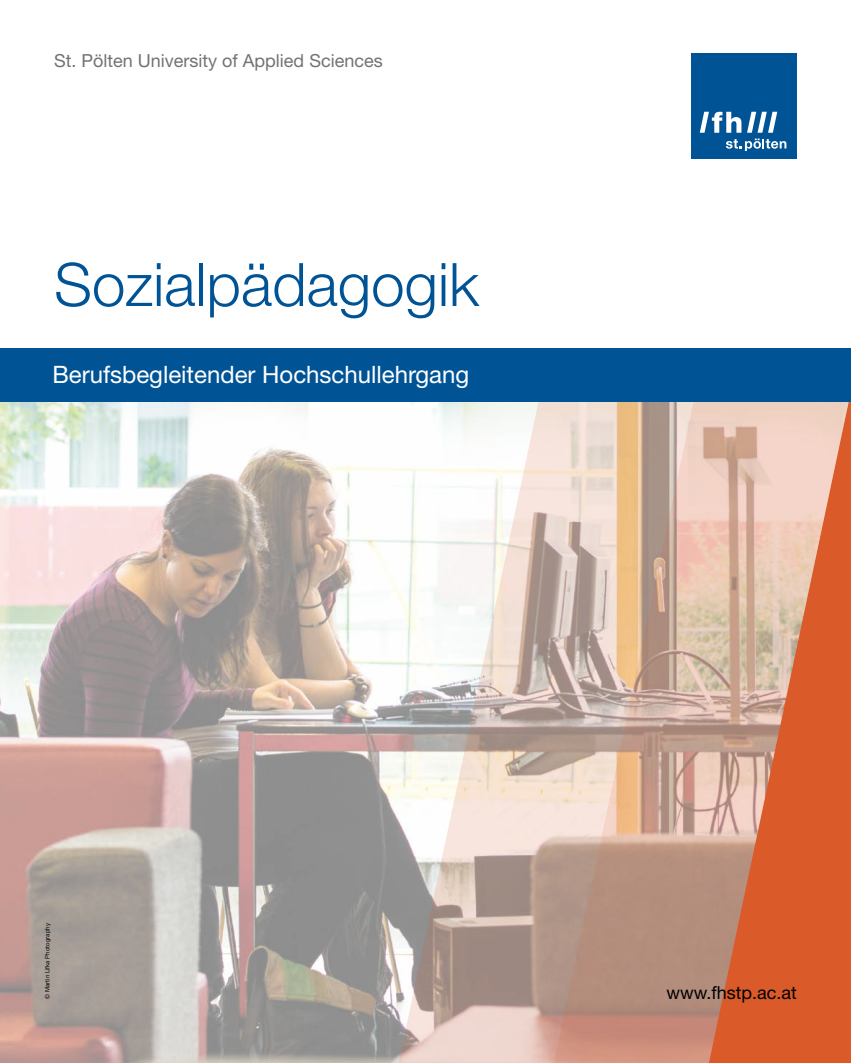
<style>
.page{position:relative;width:851px;height:1063px;background:#fff}
.page>*{position:absolute;margin:0;border:0;box-sizing:border-box;transform-origin:0 0}
.t1{font:300 60px "Helvetica Neue LT Std";color:#005496}
.t2{font:24px "Helvetica Neue LT Std";color:#fff}
.t3{font:18px "Helvetica Neue LT Std";color:#747373}
.t4{font:18px "Helvetica Neue LT Std";color:#000}
.t5{font:6px "Helvetica Neue LT Std";letter-spacing:.01em;color:#000}
</style>
<div class="page">
<img style="left:0;top:401px;width:396px;height:662px">
<svg style="left:695px;top:401px;width:13px;height:662px;background:#d5b2a1"></svg>
<svg style="left:708px;top:401px;width:142px;height:662px;background:#da8a69"></svg>
<svg style="left:396px;top:401px;width:299px;height:662px"></svg>
<div style="left:0;top:348px;width:850px;height:53px;background:#005496"></div>
<div style="left:691px;top:54px;width:105px;height:105px;background:#005496"></div>
<svg style="left:747px;top:112px;width:30px;height:21px"></svg>
<svg style="left:699px;top:112px;width:42px;height:21px"></svg>
<svg style="left:726px;top:139px;width:60px;height:12px"></svg>
<p class="t3" style="left:54px;top:50px;width:330px">St. Pölten University of Applied Sciences</p>
<h1 class="t1" style="left:54px;top:248px;width:426px">Sozialpädagogik</h1>
<h2 class="t2" style="left:52px;top:360px;width:418px">Berufsbegleitender Hochschullehrgang</h2>
<p class="t5" style="left:44px;top:999px;width:77px;rotate:-90deg">© Martin Lifka Photography</p>
<p class="t4" style="left:666px;top:982px;width:132px">www.fhstp.ac.at</p>
</div>
